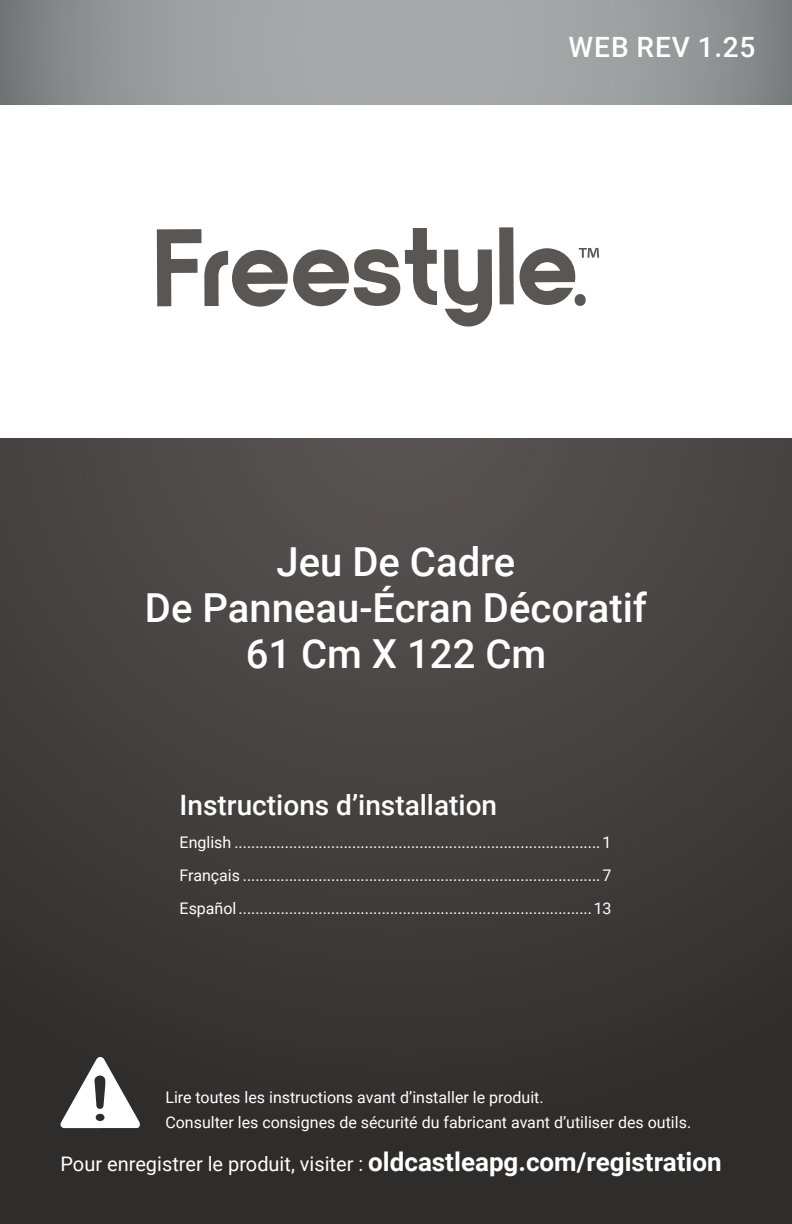
<style>
.page{position:relative;width:792px;height:1224px;background:#fff}
.page>*{position:absolute;margin:0;border:0;box-sizing:border-box;transform-origin:0 0}
.t1{font:500 40px/46px "Roboto";color:#fff;text-align:center}
.t2{font:500 28px "Roboto";color:#fff}
.t3{font:20px "Roboto";color:#fff}
.t4{font:16px/33px "Roboto";color:#fff}
.s1{font-weight:700;font-size:26px}
</style>
<div class="page">
<svg style="left:157px;top:228px;width:280px;height:79px"></svg>
<svg style="left:444px;top:249px;width:48px;height:78px"></svg>
<div style="left:499px;top:227px;width:15px;height:77px;background:#5a5654"></div>
<svg style="left:519px;top:248px;width:80px;height:57px"></svg>
<div style="left:575px;top:294px;width:11px;height:12px;background:#5a5654;border-radius:50%"></div>
<svg style="left:0;top:0;width:792px;height:104px;background:#999c9d"></svg>
<div style="left:0;top:439px;width:792px;height:785px;background:linear-gradient(to bottom,#524e4d,#2c2a29)"></div>
<svg style="left:59px;top:1057px;width:81px;height:71px"></svg>
<h2 class="t2" style="left:569px;top:27px;width:188px">WEB REV 1.25</h2>
<h1 class="t1" style="left:145px;top:538px;width:504px">Jeu De Cadre<br>De Panneau-Écran Décoratif<br>61 Cm X 122 Cm</h1>
<h2 class="t2" style="left:180px;top:785px;width:319px">Instructions d’installation</h2>
<p class="t4" style="left:180px;top:825px;width:434px;text-align:justify">English .......................................................................................1<br>Français .....................................................................................7<br>Español....................................................................................13</p>
<p class="t4" style="left:165px;top:1084px;width:527px;line-height:25px">Lire toutes les instructions avant d’installer le produit.<br>Consulter les consignes de sécurité du fabricant avant d’utiliser des outils.</p>
<p class="t3" style="left:60px;top:1150px;width:663px">Pour enregistrer le produit, visiter : <span class="s1">oldcastleapg.com/registration</span></p>
</div>
